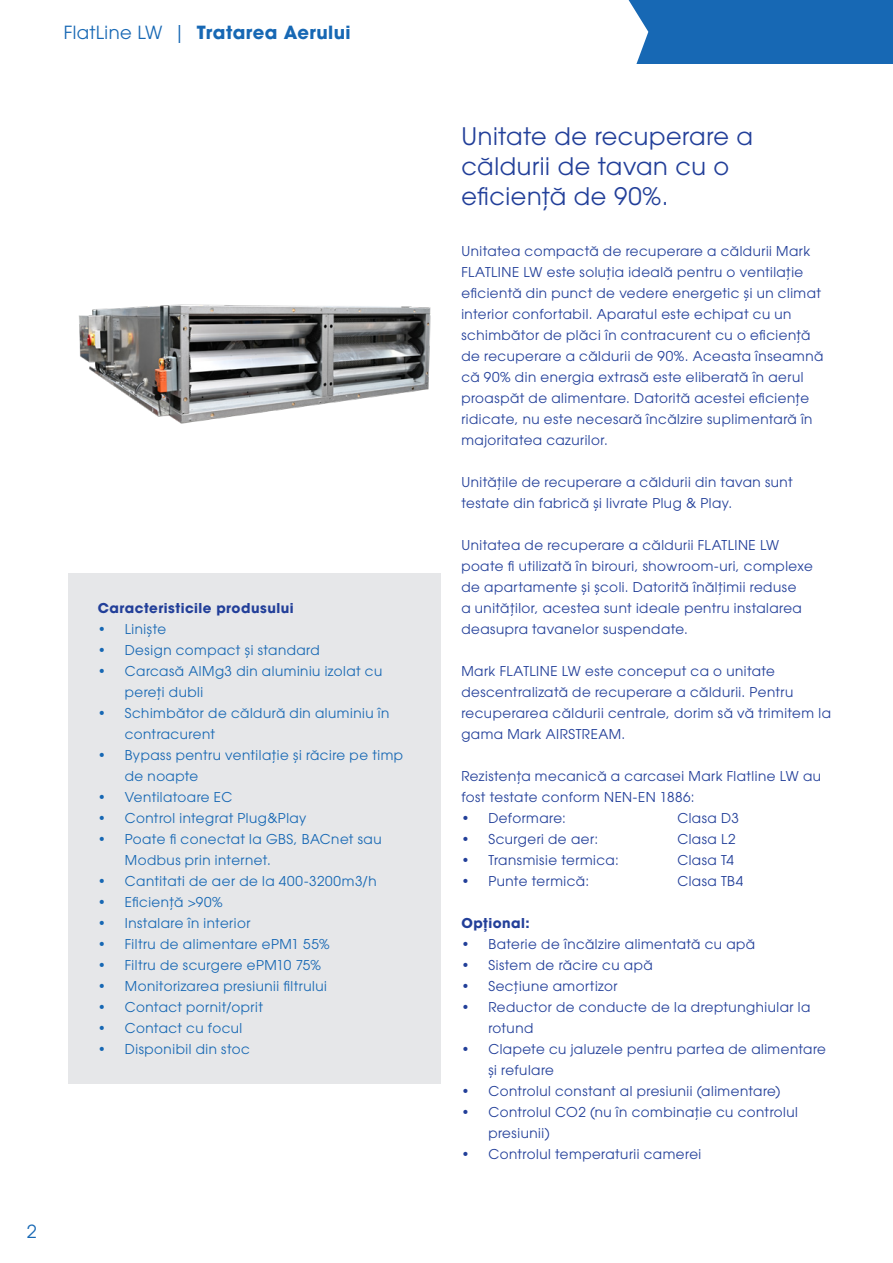
<style>
.page{position:relative;width:893px;height:1263px;background:#fff}
.page>*{position:absolute;margin:0;border:0;box-sizing:border-box;transform-origin:0 0}
.t1{font:24px/30px "ITC Avant Garde Pro";letter-spacing:.02em;color:#223f99}
.t2{font:700 18px "ITC Avant Garde Pro";letter-spacing:.025em;color:#1768b4}
.t3{font:18px "ITC Avant Garde Pro";color:#1768b4}
.t4{font:13.5px/21px "ITC Avant Garde Pro";letter-spacing:.035em;color:#223f99}
.t5{font:13.5px/21px "ITC Avant Garde Pro";letter-spacing:.035em;color:#1768b4}
.t6{font:700 13.5px "ITC Avant Garde Pro";letter-spacing:.035em;color:#223f99}
.s1{font-weight:400}
</style>
<div class="page">
<div style="left:381px;top:0;width:512px;height:64px;background:#1768b4"></div>
<div style="left:381px;top:0;width:268px;height:64px;background:#fff"></div>
<div style="left:68px;top:574px;width:372px;height:510px;background:#e6e7e9"></div>
<img style="left:79px;top:304px;width:352px;height:120px">
<h2 class="t2" style="left:64px;top:20px;width:288px"><span class="s1">FlatLine LW |</span> Tratarea Aerului</h2>
<p class="t6" style="left:98px;top:599px;width:197px">Caracteristicile produsului</p>
<p class="t5" style="left:98px;top:619px;width:70px">• Liniște</p>
<p class="t5" style="left:98px;top:640px;width:223px">• Design compact și standard</p>
<p class="t5" style="left:125px;top:661px;width:259px;text-indent:-27px">• Carcasă AlMg3 din aluminiu izolat cu pereți dubli</p>
<p class="t5" style="left:125px;top:703px;width:266px;text-indent:-27px">• Schimbător de căldură din aluminiu în contracurent</p>
<p class="t5" style="left:125px;top:745px;width:280px;text-indent:-27px">• Bypass pentru ventilație și răcire pe timp de noapte</p>
<p class="t5" style="left:98px;top:787px;width:136px">• Ventilatoare EC</p>
<p class="t5" style="left:98px;top:808px;width:210px">• Control integrat Plug&amp;Play</p>
<p class="t5" style="left:125px;top:829px;width:258px;text-indent:-27px">• Poate fi conectat la GBS, BACnet sau<br>Modbus prin internet.</p>
<p class="t5" style="left:98px;top:871px;width:280px">• Cantitati de aer de la 400-3200m3/h</p>
<p class="t5" style="left:98px;top:892px;width:126px">• Eficiență &gt;90%</p>
<p class="t5" style="left:98px;top:913px;width:154px">• Instalare în interior</p>
<p class="t5" style="left:98px;top:934px;width:233px">• Filtru de alimentare ePM1 55%</p>
<p class="t5" style="left:98px;top:955px;width:225px">• Filtru de scurgere ePM10 75%</p>
<p class="t5" style="left:98px;top:976px;width:231px">• Monitorizarea presiunii filtrului</p>
<p class="t5" style="left:98px;top:997px;width:167px">• Contact pornit/oprit</p>
<p class="t5" style="left:98px;top:1018px;width:146px">• Contact cu focul</p>
<p class="t5" style="left:98px;top:1039px;width:153px">• Disponibil din stoc</p>
<h2 class="t3" style="left:27px;top:1220px;width:11px">2</h2>
<p class="t1" style="left:461px;top:120px;width:293px">Unitate de recuperare a căldurii de tavan cu o eficiență de 90%.</p>
<p class="t4" style="left:461px;top:240px;width:363px">Unitatea compactă de recuperare a căldurii Mark FLATLINE LW este soluția ideală pentru o ventilație eficientă din punct de vedere energetic și un climat interior confortabil. Aparatul este echipat cu un schimbător de plăci în contracurent cu o eficiență de recuperare a căldurii de 90%. Aceasta înseamnă că 90% din energia extrasă este eliberată în aerul proaspăt de alimentare. Datorită acestei eficiențe ridicate, nu este necesară încălzire suplimentară în majoritatea cazurilor.</p>
<p class="t4" style="left:461px;top:471px;width:333px">Unitățile de recuperare a căldurii din tavan sunt testate din fabrică și livrate Plug &amp; Play.</p>
<p class="t4" style="left:461px;top:534px;width:353px">Unitatea de recuperare a căldurii FLATLINE LW poate fi utilizată în birouri, showroom-uri, complexe de apartamente și școli. Datorită înălțimii reduse<br>a unităților, acestea sunt ideale pentru instalarea deasupra tavanelor suspendate.</p>
<p class="t4" style="left:461px;top:660px;width:371px">Mark FLATLINE LW este conceput ca o unitate descentralizată de recuperare a căldurii. Pentru recuperarea căldurii centrale, dorim să vă trimitem la gama Mark AIRSTREAM.</p>
<p class="t4" style="left:461px;top:765px;width:361px">Rezistența mecanică a carcasei Mark Flatline LW au fost testate conform NEN-EN 1886:</p>
<p class="t4" style="left:461px;top:807px;width:106px">• Deformare:</p>
<p class="t4" style="left:677px;top:807px;width:63px">Clasa D3</p>
<p class="t4" style="left:461px;top:828px;width:138px">• Scurgeri de aer:</p>
<p class="t4" style="left:677px;top:828px;width:60px">Clasa L2</p>
<p class="t4" style="left:461px;top:849px;width:159px">• Transmisie termica:</p>
<p class="t4" style="left:677px;top:849px;width:58px">Clasa T4</p>
<p class="t4" style="left:461px;top:870px;width:129px">• Punte termică:</p>
<p class="t4" style="left:677px;top:870px;width:67px">Clasa TB4</p>
<p class="t6" style="left:461px;top:914px;width:70px">Opțional:</p>
<p class="t4" style="left:461px;top:933px;width:295px">• Baterie de încălzire alimentată cu apă</p>
<p class="t4" style="left:461px;top:954px;width:193px">• Sistem de răcire cu apă</p>
<p class="t4" style="left:461px;top:975px;width:158px">• Secţiune amortizor</p>
<p class="t4" style="left:488px;top:996px;width:323px;text-indent:-27px">• Reductor de conducte de la dreptunghiular la rotund</p>
<p class="t4" style="left:488px;top:1038px;width:339px;text-indent:-27px">• Clapete cu jaluzele pentru partea de alimentare și refulare</p>
<p class="t4" style="left:461px;top:1080px;width:321px">• Controlul constant al presiunii (alimentare)</p>
<p class="t4" style="left:488px;top:1101px;width:311px;text-indent:-27px">• Controlul CO2 (nu în combinație cu controlul presiunii)</p>
<p class="t4" style="left:461px;top:1143px;width:241px">• Controlul temperaturii camerei</p>
</div>
